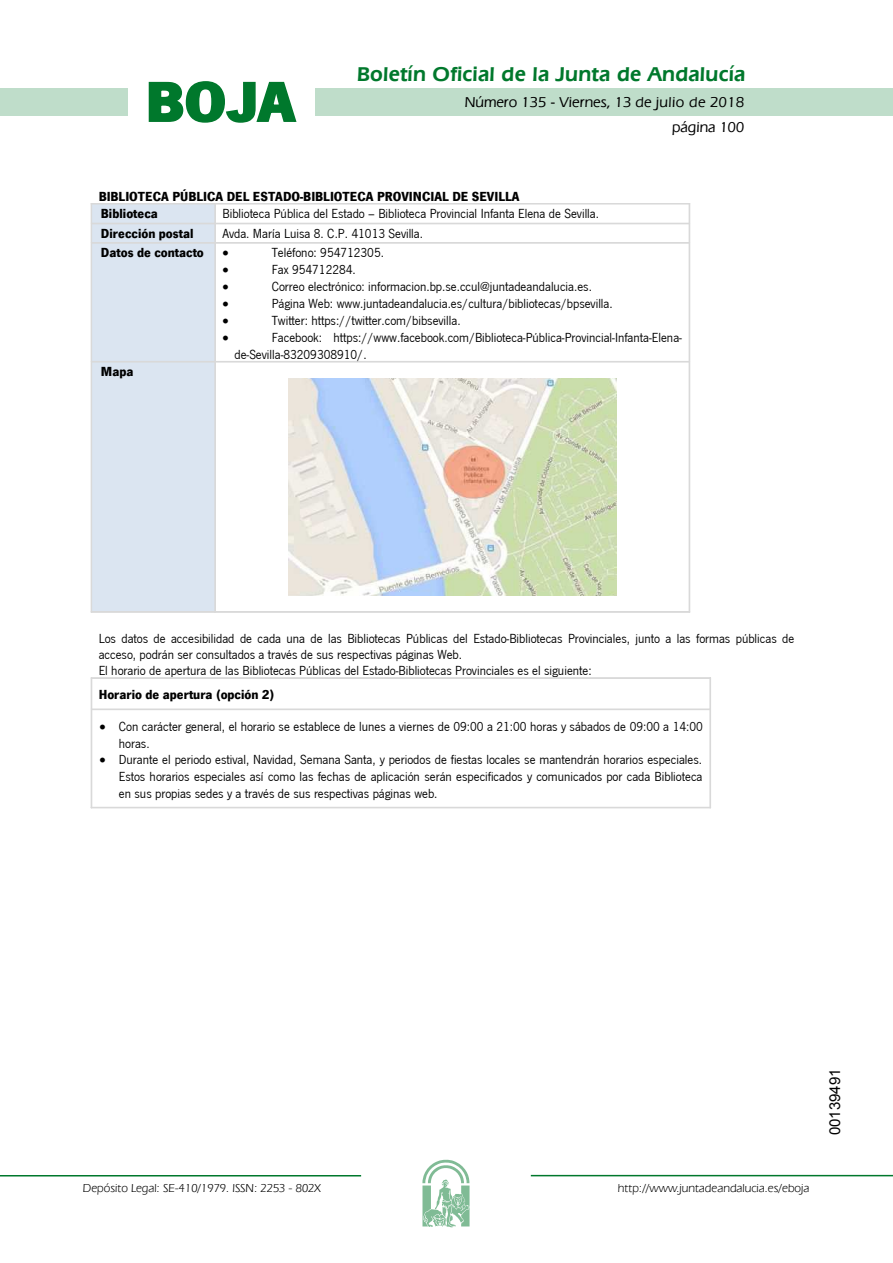
<style>
.page{position:relative;width:893px;height:1263px;background:#fff}
.page>*{position:absolute;margin:0;border:0;box-sizing:border-box;transform-origin:0 0}
.t1{font:700 57.75px "News Got T";color:#00782c;scale:1.14 1}
.t2{font:600 21px "Eras IT Cby BT";letter-spacing:.01em;color:#00782c}
.t3{font:500 15px/24.5px "Eras IT Cby BT";color:#000;text-align:right}
.t4{font:15px "Arial";color:#000}
.t5{font:13.65px/16.4px "News Got T";color:#000}
.t6{font:700 13.65px/17.1px "News Got T";color:#000}
.t7{font:13.65px "Symbol";color:#000}
.t8{font:12px "Eras IT Cby BT";color:#000}
</style>
<div class="page">
<div style="left:315px;top:88px;width:577px;height:28px;background:#bfddca"></div>
<div style="left:0;top:88px;width:128px;height:28px;background:#bfddca"></div>
<hr style="left:0;top:1175px;width:361px;height:2px;background:#00782c">
<svg style="left:422px;top:1159px;width:47px;height:68px"></svg>
<hr style="left:531px;top:1175px;width:361px;height:1px;background:#00782c">
<svg style="left:148px;top:81px;width:149px;height:42px"></svg>
<div style="left:91px;top:203px;width:124px;height:20px;background:#dbe5f1"></div>
<div style="left:91px;top:223px;width:124px;height:20px;background:#dbe5f1"></div>
<div style="left:91px;top:243px;width:124px;height:119px;background:#dbe5f1"></div>
<div style="left:91px;top:362px;width:124px;height:250px;background:#dbe5f1"></div>
<div style="left:91px;top:203px;width:124px;height:1px;border:1px solid #d9d9d9"></div>
<div style="left:215px;top:203px;width:475px;height:1px;border:1px solid #d9d9d9"></div>
<div style="left:92px;top:223px;width:123px;height:1px;border:1px solid #d9d9d9"></div>
<div style="left:215px;top:223px;width:474px;height:1px;border:1px solid #d9d9d9"></div>
<hr style="left:92px;top:243px;width:123px;height:1px;background:#d9d9d9">
<div style="left:92px;top:242px;width:123px;height:1px;border:1px solid #d9d9d9"></div>
<hr style="left:215px;top:243px;width:474px;height:1px;background:#d9d9d9">
<div style="left:215px;top:242px;width:474px;height:1px;border:1px solid #d9d9d9"></div>
<div style="left:92px;top:361px;width:123px;height:1px;border:1px solid #d9d9d9"></div>
<div style="left:215px;top:361px;width:474px;height:1px;border:1px solid #d9d9d9"></div>
<hr style="left:91px;top:612px;width:124px;height:1px;background:#d9d9d9">
<div style="left:91px;top:611px;width:124px;height:1px;border:1px solid #d9d9d9"></div>
<hr style="left:215px;top:612px;width:474px;height:1px;background:#d9d9d9">
<div style="left:215px;top:611px;width:475px;height:1px;border:1px solid #d9d9d9"></div>
<svg style="left:91px;top:203px;width:1px;height:39px"></svg>
<div style="left:91px;top:242px;width:1px;height:120px;border:1px solid #d9d9d9"></div>
<div style="left:91px;top:361px;width:1px;height:251px;border:1px solid #d9d9d9"></div>
<svg style="left:215px;top:204px;width:1px;height:38px"></svg>
<div style="left:215px;top:242px;width:1px;height:120px;border:1px solid #d9d9d9"></div>
<div style="left:215px;top:361px;width:1px;height:251px;border:1px solid #d9d9d9"></div>
<svg style="left:689px;top:203px;width:1px;height:39px"></svg>
<div style="left:689px;top:242px;width:1px;height:120px;border:1px solid #d9d9d9"></div>
<div style="left:689px;top:361px;width:1px;height:251px;border:1px solid #d9d9d9"></div>
<img style="left:288px;top:379px;width:328px;height:216px">
<div style="left:91px;top:678px;width:619px;height:1px;border:1px solid #d9d9d9"></div>
<div style="left:92px;top:709px;width:618px;height:1px;border:1px solid #d9d9d9"></div>
<div style="left:91px;top:807px;width:619px;height:1px;border:1px solid #d9d9d9"></div>
<div style="left:91px;top:678px;width:1px;height:31px;border:1px solid #d9d9d9"></div>
<div style="left:91px;top:709px;width:1px;height:99px;border:1px solid #d9d9d9"></div>
<hr style="left:710px;top:678px;width:1px;height:31px;background:#d9d9d9">
<div style="left:709px;top:678px;width:1px;height:31px;border:1px solid #d9d9d9"></div>
<hr style="left:710px;top:709px;width:1px;height:99px;background:#d9d9d9">
<div style="left:709px;top:709px;width:1px;height:99px;border:1px solid #d9d9d9"></div>
<h1 class="t1" style="left:145px;top:68px;width:133px">BOJA</h1>
<h2 class="t2" style="left:357px;top:62px;width:390px">Boletín Oficial de la Junta de Andalucía</h2>
<p class="t3" style="left:465px;top:90px;width:281px">Número 135 - Viernes, 13 de julio de 2018 página 100</p>
<p class="t6" style="left:99px;top:188px;width:422px">BIBLIOTECA PÚBLICA DEL ESTADO-BIBLIOTECA PROVINCIAL DE SEVILLA<br>Biblioteca</p>
<p class="t5" style="left:222px;top:206px;width:378px">Biblioteca Pública del Estado – Biblioteca Provincial Infanta Elena de Sevilla.</p>
<p class="t6" style="left:101px;top:225px;width:94px">Dirección postal</p>
<p class="t5" style="left:222px;top:225px;width:202px">Avda. María Luisa 8. C.P. 41013 Sevilla.</p>
<p class="t6" style="left:101px;top:244px;width:104px">Datos de contacto</p>
<p class="t7" style="left:222px;top:243px;width:8px">•</p>
<p class="t5" style="left:272px;top:245px;width:114px">Teléfono: 954712305.</p>
<p class="t7" style="left:222px;top:261px;width:8px">•</p>
<p class="t5" style="left:272px;top:262px;width:86px">Fax 954712284.</p>
<p class="t7" style="left:222px;top:277px;width:8px">•</p>
<p class="t5" style="left:272px;top:279px;width:322px">Correo electrónico: informacion.bp.se.ccul@juntadeandalucia.es.</p>
<p class="t7" style="left:222px;top:294px;width:8px">•</p>
<p class="t5" style="left:272px;top:296px;width:342px">Página Web: www.juntadeandalucia.es/cultura/bibliotecas/bpsevilla.</p>
<p class="t7" style="left:222px;top:311px;width:8px">•</p>
<p class="t5" style="left:272px;top:313px;width:190px">Twitter: https://twitter.com/bibsevilla.</p>
<p class="t7" style="left:222px;top:328px;width:8px">•</p>
<p class="t5" style="left:234px;top:330px;width:449px;line-height:16.8px;text-indent:37px">Facebook: https://www.facebook.com/Biblioteca-Pública-Provincial-Infanta-Elena&shy;de-Sevilla-83209308910/.</p>
<p class="t6" style="left:101px;top:363px;width:34px">Mapa</p>
<p class="t5" style="left:99px;top:630px;width:697px">Los datos de accesibilidad de cada una de las Bibliotecas Públicas del Estado-Bibliotecas Provinciales, junto a las formas públicas de acceso, podrán ser consultados a través de sus respectivas páginas Web.<br>El horario de apertura de las Bibliotecas Públicas del Estado-Bibliotecas Provinciales es el siguiente:</p>
<p class="t6" style="left:99px;top:686px;width:177px">Horario de apertura (opción 2)</p>
<p class="t5" style="left:119px;top:718px;width:585px;line-height:17.1px;text-indent:-19px">• Con carácter general, el horario se establece de lunes a viernes de 09:00 a 21:00 horas y sábados de 09:00 a 14:00 horas.</p>
<p class="t5" style="left:119px;top:752px;width:585px;text-align:justify;text-indent:-19px">• Durante el periodo estival, Navidad, Semana Santa, y periodos de fiestas locales se mantendrán horarios especiales.<br>Estos horarios especiales así como las fechas de aplicación serán especificados y comunicados por cada Biblioteca en sus propias sedes y a través de sus respectivas páginas web.</p>
<p class="t8" style="left:83px;top:1181px;width:239px">Depósito Legal: SE-410/1979. ISSN: 2253 - 802X</p>
<p class="t8" style="left:618px;top:1181px;width:193px">http://www.juntadeandalucia.es/eboja</p>
<p class="t4" style="left:825px;top:1135px;width:68px;rotate:-90deg">00139491</p>
</div>
